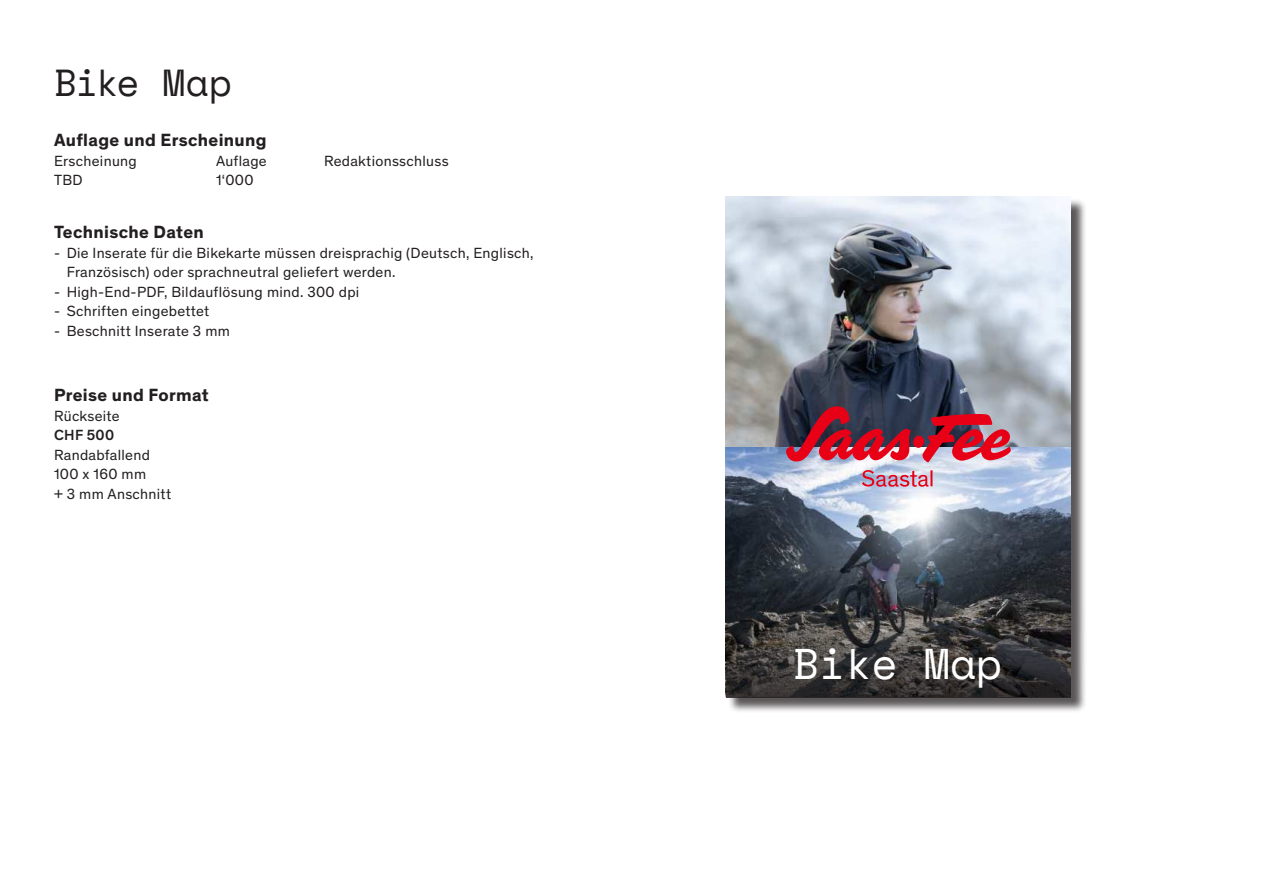
<style>
.page{position:relative;width:1263px;height:893px;background:#fff}
.page>*{position:absolute;margin:0;border:0;box-sizing:border-box;transform-origin:0 0}
.t1{font:42.75px "Space Mono";color:#fff}
.t2{font:37.5px "Space Mono";letter-spacing:-.04em;color:#231f20}
.t3{font:700 18px "Theinhardt";letter-spacing:.02em;color:#231f20}
.t4{font:15px/19.5px "Theinhardt";letter-spacing:.02em;color:#231f20}
.t5{font:500 15px "Theinhardt";letter-spacing:.02em;color:#231f20}
</style>
<div class="page">
<div style="left:728px;top:198px;width:359px;height:515px;background:#231f20;opacity:.75"></div>
<img style="left:726px;top:196px;width:345px;height:401px">
<svg style="left:862px;top:470px;width:70px;height:17px"></svg>
<svg style="left:786px;top:406px;width:225px;height:56px;background:#923c50"></svg>
<svg style="left:726px;top:597px;width:345px;height:100px;background:#393737"></svg>
<svg style="left:1060px;top:706px;width:17px;height:7px"></svg>
<h2 class="t2" style="left:54px;top:69px;width:180px">Bike Map</h2>
<p class="t3" style="left:54px;top:132px;width:214px">Auflage und Erscheinung</p>
<p class="t4" style="left:54px;top:152px;width:84px">Erscheinung</p>
<p class="t4" style="left:216px;top:152px;width:52px">Auflage</p>
<p class="t4" style="left:324px;top:152px;width:126px">Redaktionsschluss</p>
<p class="t4" style="left:54px;top:171px;width:30px">TBD</p>
<p class="t4" style="left:216px;top:171px;width:39px">1‘000</p>
<p class="t3" style="left:54px;top:224px;width:151px">Technische Daten</p>
<p class="t4" style="left:67px;top:244px;width:468px;text-indent:-13px">- Die Inserate für die Bikekarte müssen dreisprachig (Deutsch, Englisch,<br>Französisch) oder sprachneutral geliefert werden.</p>
<p class="t4" style="left:54px;top:283px;width:307px">- High-End-PDF, Bildauflösung mind. 300 dpi</p>
<p class="t4" style="left:54px;top:302px;width:157px">- Schriften eingebettet</p>
<p class="t4" style="left:54px;top:322px;width:177px">- Beschnitt Inserate 3 mm</p>
<p class="t3" style="left:54px;top:387px;width:156px">Preise und Format</p>
<p class="t4" style="left:54px;top:406px;width:67px">Rückseite</p>
<p class="t5" style="left:54px;top:428px;width:62px">CHF 500</p>
<p class="t4" style="left:54px;top:445px;width:119px">Randabfallend<br>100 x 160 mm<br>+ 3 mm Anschnitt</p>
<h1 class="t1" style="left:793px;top:649px;width:211px">Bike Map</h1>
</div>
